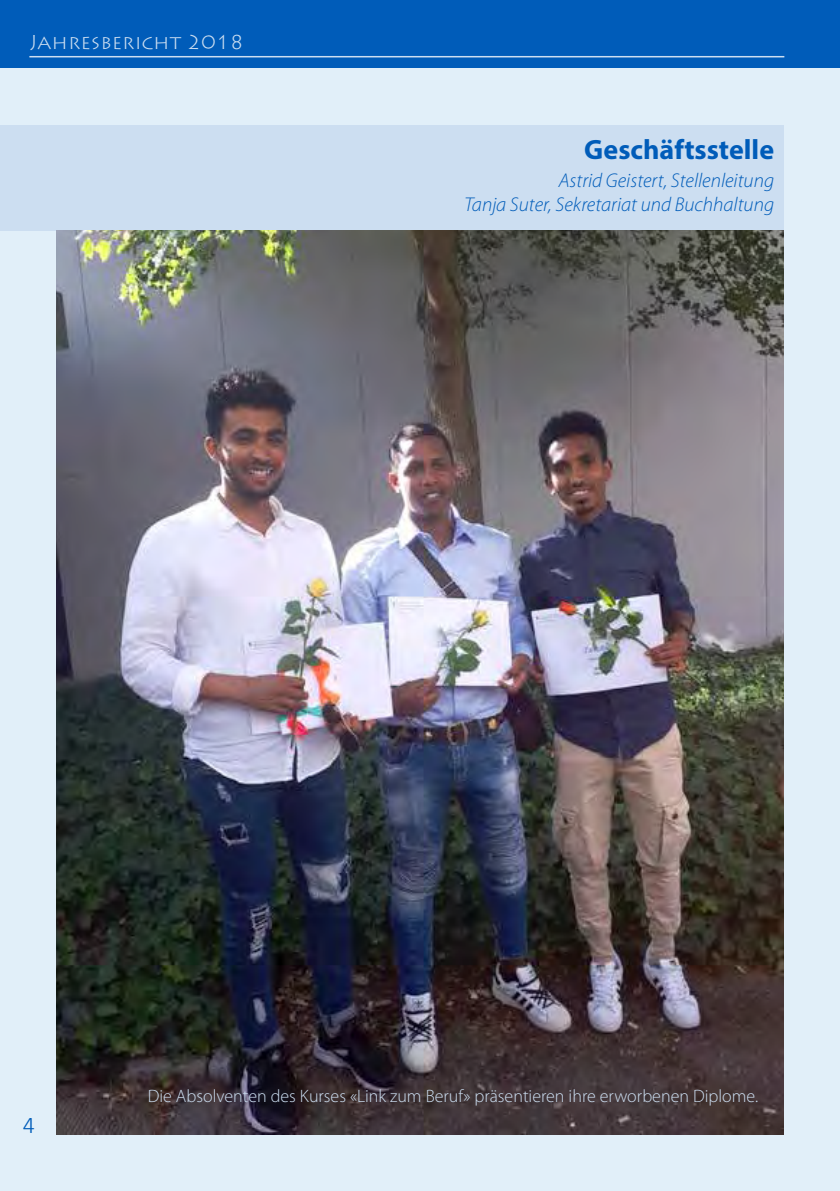
<style>
.page{position:relative;width:840px;height:1191px;background:#fff}
.page>*{position:absolute;margin:0;border:0;box-sizing:border-box;transform-origin:0 0}
.t1{font:700 28px "Myriad Pro";color:#005cb9}
.t2{font:300 24px "Calibri";color:#005cb9}
.t3{font:italic 300 20px/24px "Myriad Pro";color:#005cb9;text-align:right}
.t4{font:300 20px "Lithos Pro";color:#ccdef1}
.t5{font:300 18px "Myriad Pro";color:#ccdef1}
</style>
<div class="page">
<div style="left:0;top:0;width:839px;height:1191px;background:#e1eff9"></div>
<div style="left:0;top:0;width:839px;height:68px;background:#005cb9"></div>
<hr style="left:29px;top:56px;width:754px;height:1px;background:#ccdef1">
<div style="left:0;top:125px;width:782px;height:105px;background:#ccdef1"></div>
<img style="left:57px;top:230px;width:725px;height:904px">
<p class="t4" style="left:29px;top:30px;width:216px">JAHRESBERICHT 2018</p>
<h1 class="t1" style="left:584px;top:132px;width:191px">Geschäftsstelle</h1>
<p class="t3" style="left:464px;top:169px;width:311px">Astrid Geistert, Stellenleitung<br>Tanja Suter, Sekretariat und Buchhaltung</p>
<h2 class="t2" style="left:23px;top:1110px;width:14px">4</h2>
<p class="t5" style="left:148px;top:1085px;width:611px">Die Absolventen des Kurses «Link zum Beruf» präsentieren ihre erworbenen Diplome.</p>
</div>
